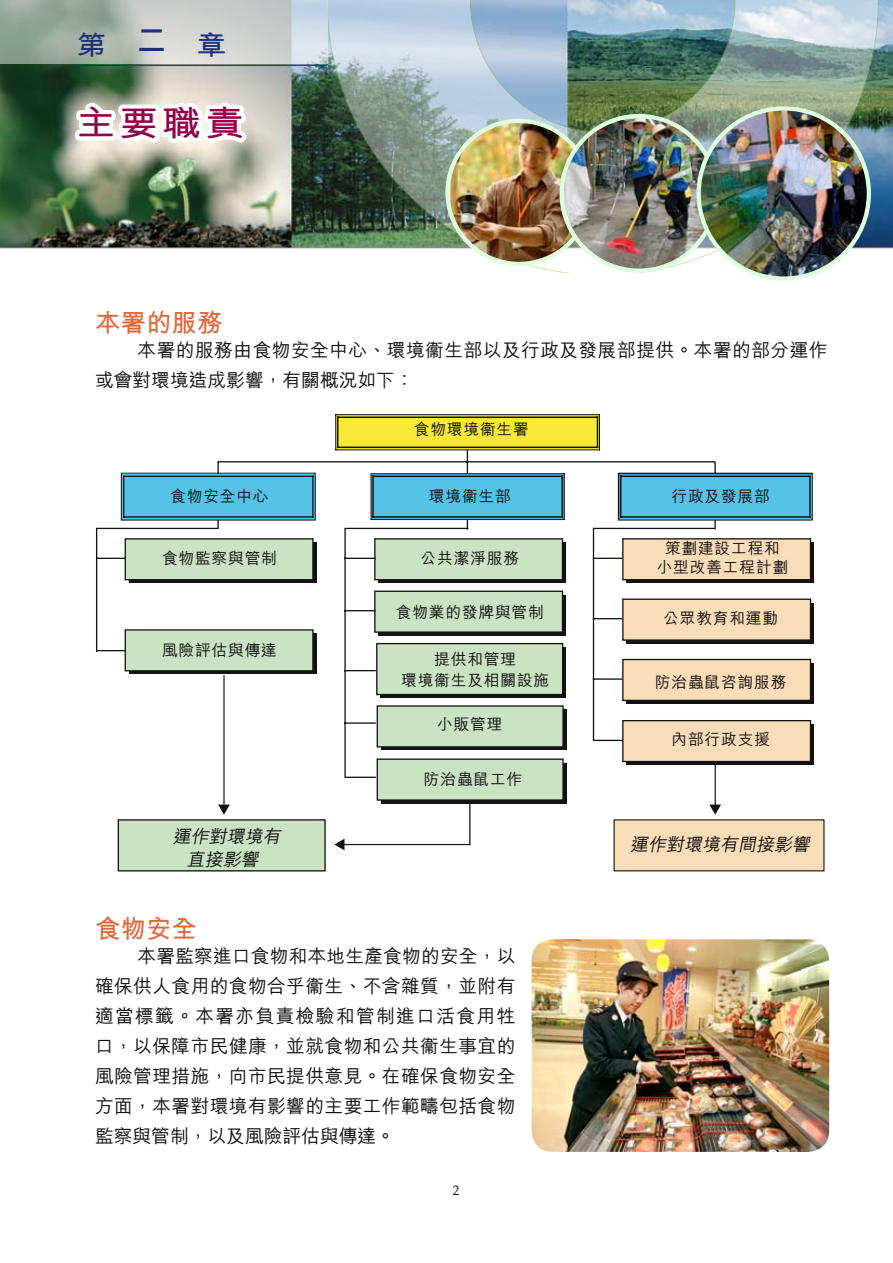
<style>
.page{position:relative;width:893px;height:1263px;background:#fff}
.page>*{position:absolute;margin:0;border:0;box-sizing:border-box;transform-origin:0 0}
.t1{font:700 35.1px "M Hei HK";color:#930049;scale:1.11 1}
.t2{font:700 27px "M Hei HK";color:#1e2e77;scale:1.11 1}
.t3{font:700 25.5px "M Hei HK";color:#e26637}
.t4{font:500 18.75px/30px "M Hei HK";letter-spacing:.02em;color:#121212}
.t5{font:italic 500 18px/22.5px "M Hei HK";color:#121212;text-align:center}
.t6{font:500 15.75px/20.5px "M Hei HK";letter-spacing:.05em;color:#121212;text-align:center}
.t7{font:13.5px "Palatino";color:#121212}
.s1{font-size:39px}
</style>
<div class="page">
<hr style="left:217px;top:462px;width:2px;height:66px;background:#121212">
<hr style="left:467px;top:462px;width:1px;height:67px;background:#121212">
<hr style="left:714px;top:463px;width:2px;height:66px;background:#121212">
<hr style="left:219px;top:461px;width:248px;height:1px;background:#121212">
<hr style="left:467px;top:461px;width:248px;height:1px;background:#121212">
<div style="left:122px;top:474px;width:193px;height:46px;background:#55c3e5"></div>
<hr style="left:124px;top:476px;width:189px;height:1px;background:#121212">
<hr style="left:312px;top:476px;width:2px;height:41px;background:#121212">
<hr style="left:124px;top:516px;width:189px;height:2px;background:#121212">
<hr style="left:123px;top:476px;width:1px;height:41px;background:#121212">
<div style="left:371px;top:474px;width:193px;height:46px;background:#55c3e5"></div>
<hr style="left:371px;top:473px;width:193px;height:1px;background:#121212">
<hr style="left:564px;top:474px;width:1px;height:45px;background:#121212">
<hr style="left:371px;top:519px;width:193px;height:1px;background:#121212">
<hr style="left:371px;top:474px;width:1px;height:45px;background:#121212">
<hr style="left:373px;top:475px;width:189px;height:2px;background:#121212">
<hr style="left:561px;top:476px;width:2px;height:41px;background:#121212">
<hr style="left:373px;top:516px;width:189px;height:2px;background:#121212">
<hr style="left:372px;top:476px;width:2px;height:41px;background:#121212">
<div style="left:619px;top:474px;width:193px;height:46px;background:#55c3e5"></div>
<hr style="left:619px;top:473px;width:193px;height:1px;background:#121212">
<hr style="left:618px;top:474px;width:1px;height:45px;background:#121212">
<hr style="left:621px;top:475px;width:189px;height:2px;background:#121212">
<hr style="left:809px;top:476px;width:2px;height:41px;background:#121212">
<hr style="left:621px;top:516px;width:189px;height:2px;background:#121212">
<hr style="left:620px;top:476px;width:1px;height:41px;background:#121212">
<svg style="left:336px;top:415px;width:263px;height:47px"></svg>
<hr style="left:336px;top:414px;width:263px;height:1px;background:#121212">
<hr style="left:599px;top:415px;width:1px;height:35px;background:#121212">
<hr style="left:336px;top:449px;width:263px;height:1px;background:#121212">
<hr style="left:335px;top:415px;width:1px;height:35px;background:#121212">
<hr style="left:338px;top:416px;width:259px;height:2px;background:#121212">
<hr style="left:597px;top:417px;width:1px;height:30px;background:#121212">
<hr style="left:338px;top:447px;width:259px;height:1px;background:#121212">
<hr style="left:337px;top:417px;width:1px;height:30px;background:#121212">
<div style="left:626px;top:542px;width:188px;height:41px;background:#121212"></div>
<div style="left:626px;top:603px;width:188px;height:40px;background:#121212"></div>
<div style="left:623px;top:539px;width:187px;height:41px;background:#f9ddb9"></div>
<div style="left:622px;top:538px;width:189px;height:42px;border:1px solid #121212"></div>
<div style="left:622px;top:598px;width:189px;height:43px;background:#f9ddb9;border:1px solid #121212"></div>
<div style="left:626px;top:663px;width:188px;height:41px;background:#121212"></div>
<div style="left:622px;top:659px;width:189px;height:42px;background:#f9ddb9;border:1px solid #121212"></div>
<div style="left:626px;top:724px;width:188px;height:41px;background:#121212"></div>
<div style="left:622px;top:720px;width:189px;height:42px;background:#f9ddb9;border:1px solid #121212"></div>
<div style="left:118px;top:820px;width:207px;height:51px;background:#cae3c3"></div>
<div style="left:118px;top:819px;width:208px;height:52px;border:1px solid #121212"></div>
<div style="left:614px;top:820px;width:210px;height:51px;background:#f9ddb9"></div>
<svg style="left:335px;top:845px;width:11px;height:6px"></svg>
<svg style="left:716px;top:804px;width:5px;height:10px"></svg>
<svg style="left:96px;top:527px;width:620px;height:318px"></svg>
<img style="left:0;top:0;width:893px;height:249px">
<img style="left:327px;top:0;width:551px;height:272px">
<img style="left:448px;top:121px;width:114px;height:143px">
<div style="left:445px;top:119px;width:148px;height:147px;border:4px solid #defede;border-radius:50%"></div>
<img style="left:562px;top:116px;width:154px;height:154px">
<div style="left:560px;top:114px;width:158px;height:159px;border:4px solid #defede;border-radius:50%"></div>
<img style="left:699px;top:108px;width:170px;height:171px;border-radius:85px">
<div style="left:697px;top:106px;width:174px;height:175px;border:4px solid #defede;border-radius:50%"></div>
<svg style="left:0;top:0;width:328px;height:64px;background:#b9c2bd"></svg>
<img style="left:532px;top:939px;width:297px;height:213px">
<hr style="left:76px;top:65px;width:251px;height:1px;background:#004964">
<svg style="left:71px;top:97px;width:183px;height:68px"></svg>
<h2 class="t2" style="left:76px;top:25px;width:137px">第<span class="s1">二</span> 章</h2>
<h1 class="t1" style="left:76px;top:98px;width:153px">主要職責</h1>
<h3 class="t3" style="left:95px;top:305px;width:129px">本署的服務</h3>
<p class="t4" style="left:95px;top:334px;width:734px;text-indent:43px">本署的服務由食物安全中心、環境衞生部以及行政及發展部提供。本署的部分運作或會對環境造成影響，有關概況如下：</p>
<p class="t6" style="left:170px;top:484px;width:100px">食物安全中心</p>
<p class="t6" style="left:162px;top:547px;width:116px">食物監察與管制</p>
<p class="t6" style="left:162px;top:639px;width:116px">風險評估與傳達</p>
<p class="t6" style="left:414px;top:418px;width:116px">食物環境衞生署</p>
<p class="t6" style="left:429px;top:484px;width:83px">環境衞生部</p>
<p class="t6" style="left:421px;top:547px;width:100px">公共潔淨服務</p>
<p class="t6" style="left:396px;top:601px;width:150px">食物業的發牌與管制</p>
<p class="t6" style="left:401px;top:648px;width:150px">提供和管理<br>環境衞生及相關設施</p>
<p class="t6" style="left:437px;top:713px;width:67px">小販管理</p>
<p class="t6" style="left:424px;top:768px;width:100px">防治蟲鼠工作</p>
<p class="t6" style="left:671px;top:484px;width:100px">行政及發展部</p>
<p class="t6" style="left:657px;top:538px;width:133px;line-height:18.8px">策劃建設工程和小型改善工程計劃</p>
<p class="t6" style="left:663px;top:606px;width:116px">公眾教育和運動</p>
<p class="t6" style="left:655px;top:670px;width:133px">防治蟲鼠咨詢服務</p>
<p class="t6" style="left:671px;top:728px;width:100px">內部行政支援</p>
<p class="t5" style="left:173px;top:824px;width:114px">運作對環境有直接影響</p>
<p class="t5" style="left:630px;top:832px;width:186px">運作對環境有間接影響</p>
<h3 class="t3" style="left:95px;top:910px;width:103px">食物安全</h3>
<p class="t4" style="left:95px;top:939px;width:422px;text-align:justify;text-indent:43px">本署監察進口食物和本地生產食物的安全，以確保供人食用的食物合乎衞生、不含雜質，並附有適當標籤。本署亦負責檢驗和管制進口活食用牲口，以保障市民健康，並就食物和公共衞生事宜的風險管理措施，向市民提供意見。在確保食物安全方面，本署對環境有影響的主要工作範疇包括食物監察與管制，以及風險評估與傳達。</p>
<p class="t7" style="left:453px;top:1179px;width:8px">2</p>
</div>
